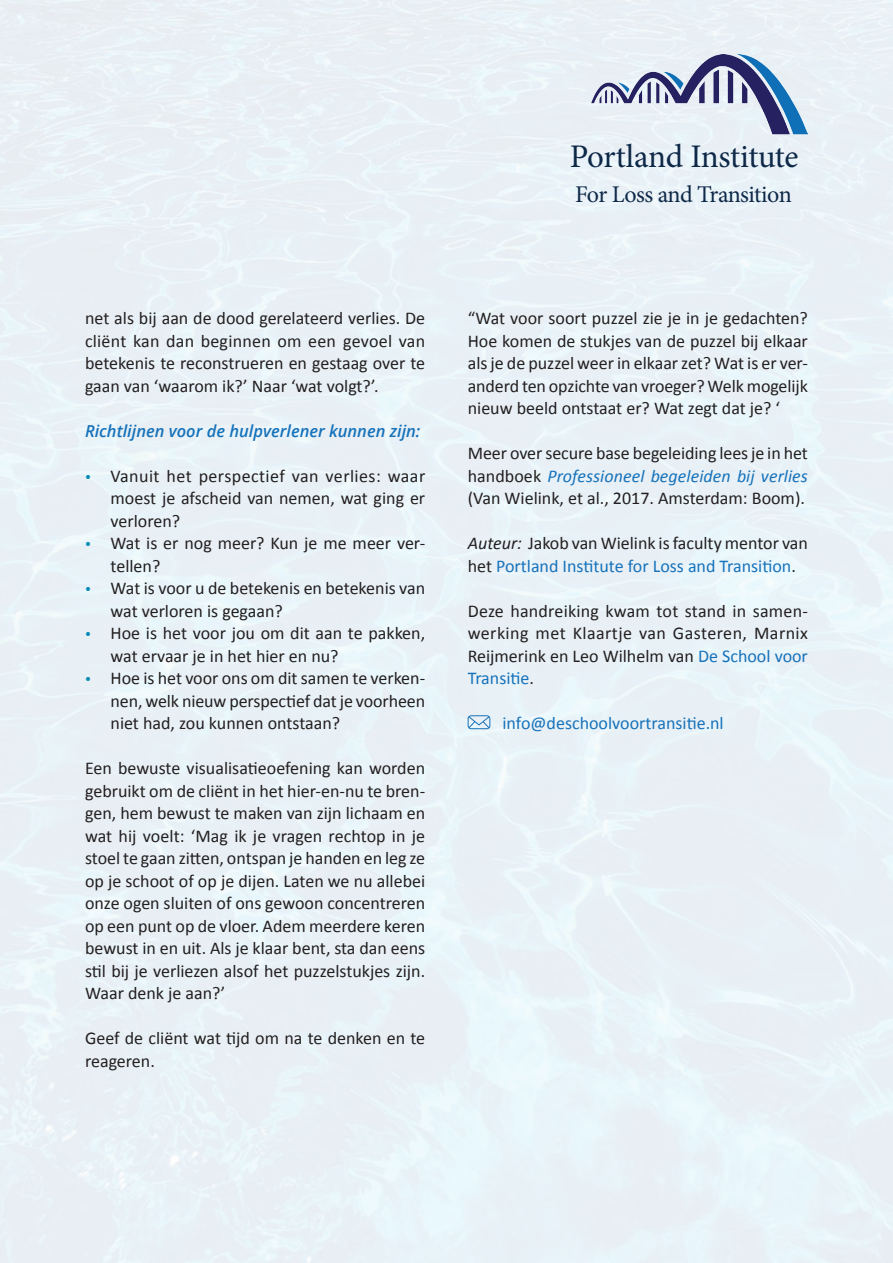
<style>
.page{position:relative;width:893px;height:1263px;background:#fff}
.page>*{position:absolute;margin:0;border:0;box-sizing:border-box;transform-origin:0 0}
.t1{font:33px "Minion Pro";letter-spacing:-.015em;color:#0e2848}
.t2{font:24px "Minion Pro";letter-spacing:-.025em;color:#0e2848}
.Hoofdtekst{font:18px/22.5px "Calibri";color:#231f20;text-align:justify}
.Hoofdtekst-2{font:18px "Calibri";color:#1672ba}
.Onderkop_2{font:italic 600 16.5px "Open Sans";color:#1672ba}
.s1{font-family:"Chaparral Pro";font-size:19.5px;color:#008bb4}
.s2{font-style:italic;color:#1672ba}
.s3{font-style:italic}
.s4{color:#1672ba}
</style>
<div class="page">
<img style="left:573px;top:54px;width:235px;height:83px">
<div style="left:468px;top:715px;width:22px;height:14px;border:1px solid #1672ba;border-radius:3px"></div>
<svg style="left:468px;top:716px;width:22px;height:13px"></svg>
<p class="t1" style="left:570px;top:134px;width:230px">Portland Institute</p>
<p class="t2" style="left:575px;top:178px;width:218px">For Loss and Transition</p>
<p class="Hoofdtekst" style="left:85px;top:306px;width:342px">net als bij aan de dood gerelateerd verlies. De cliënt kan dan beginnen om een gevoel van betekenis te reconstrueren en gestaag over te gaan van ‘waarom ik?’ Naar ‘wat volgt?’.</p>
<p class="Onderkop_2" style="left:85px;top:419px;width:337px">Richtlijnen voor de hulpverlener kunnen zijn:</p>
<p class="Hoofdtekst" style="left:111px;top:463px;width:316px;text-indent:-26px"><span class="s1">•</span> Vanuit het perspectief van verlies: waar moest je afscheid van nemen, wat ging er verloren?</p>
<p class="Hoofdtekst" style="left:111px;top:531px;width:316px;text-indent:-26px"><span class="s1">•</span> Wat is er nog meer? Kun je me meer ver&shy;tellen?</p>
<p class="Hoofdtekst" style="left:111px;top:576px;width:316px;text-indent:-26px"><span class="s1">•</span> Wat is voor u de betekenis en betekenis van wat verloren is gegaan?</p>
<p class="Hoofdtekst" style="left:111px;top:621px;width:316px;text-indent:-26px"><span class="s1">•</span> Hoe is het voor jou om dit aan te pakken, wat ervaar je in het hier en nu?</p>
<p class="Hoofdtekst" style="left:111px;top:666px;width:316px;text-indent:-26px"><span class="s1">•</span> Hoe is het voor ons om dit samen te verken&shy;nen, welk nieuw perspectief dat je voorheen niet had, zou kunnen ontstaan?</p>
<p class="Hoofdtekst" style="left:85px;top:756px;width:342px">Een bewuste visualisatieoefening kan worden gebruikt om de cliënt in het hier-en-nu te bren&shy;gen, hem bewust te maken van zijn lichaam en wat hij voelt: ‘Mag ik je vragen rechtop in je stoel te gaan zitten, ontspan je handen en leg ze op je schoot of op je dijen. Laten we nu allebei onze ogen sluiten of ons gewoon concentreren op een punt op de vloer. Adem meerdere keren bewust in en uit. Als je klaar bent, sta dan eens stil bij je verliezen alsof het puzzelstukjes zijn.<br>Waar denk je aan?’</p>
<p class="Hoofdtekst" style="left:85px;top:1026px;width:342px">Geef de cliënt wat tijd om na te denken en te reageren.</p>
<p class="Hoofdtekst" style="left:468px;top:306px;width:342px">“Wat voor soort puzzel zie je in je gedachten?<br>Hoe komen de stukjes van de puzzel bij elkaar als je de puzzel weer in elkaar zet? Wat is er ver&shy;anderd ten opzichte van vroeger? Welk mogelijk nieuw beeld ontstaat er? Wat zegt dat je? ‘</p>
<p class="Hoofdtekst" style="left:468px;top:441px;width:342px">Meer over secure base begeleiding lees je in het handboek <span class="s2">Professioneel begeleiden bij verlies </span>(Van Wielink, et al., 2017. Amsterdam: Boom).</p>
<p class="Hoofdtekst" style="left:468px;top:531px;width:342px"><span class="s3">Auteur:</span> Jakob van Wielink is faculty mentor van het <span class="s4">Portland Institute for Loss and Transition</span>.</p>
<p class="Hoofdtekst" style="left:468px;top:598px;width:342px">Deze handreiking kwam tot stand in samen&shy;werking met Klaartje van Gasteren, Marnix Reijmerink en Leo Wilhelm van <span class="s4">De School voor Transitie</span>.</p>
<p class="Hoofdtekst-2" style="left:502px;top:712px;width:223px">info@deschoolvoortransitie.nl</p>
</div>
